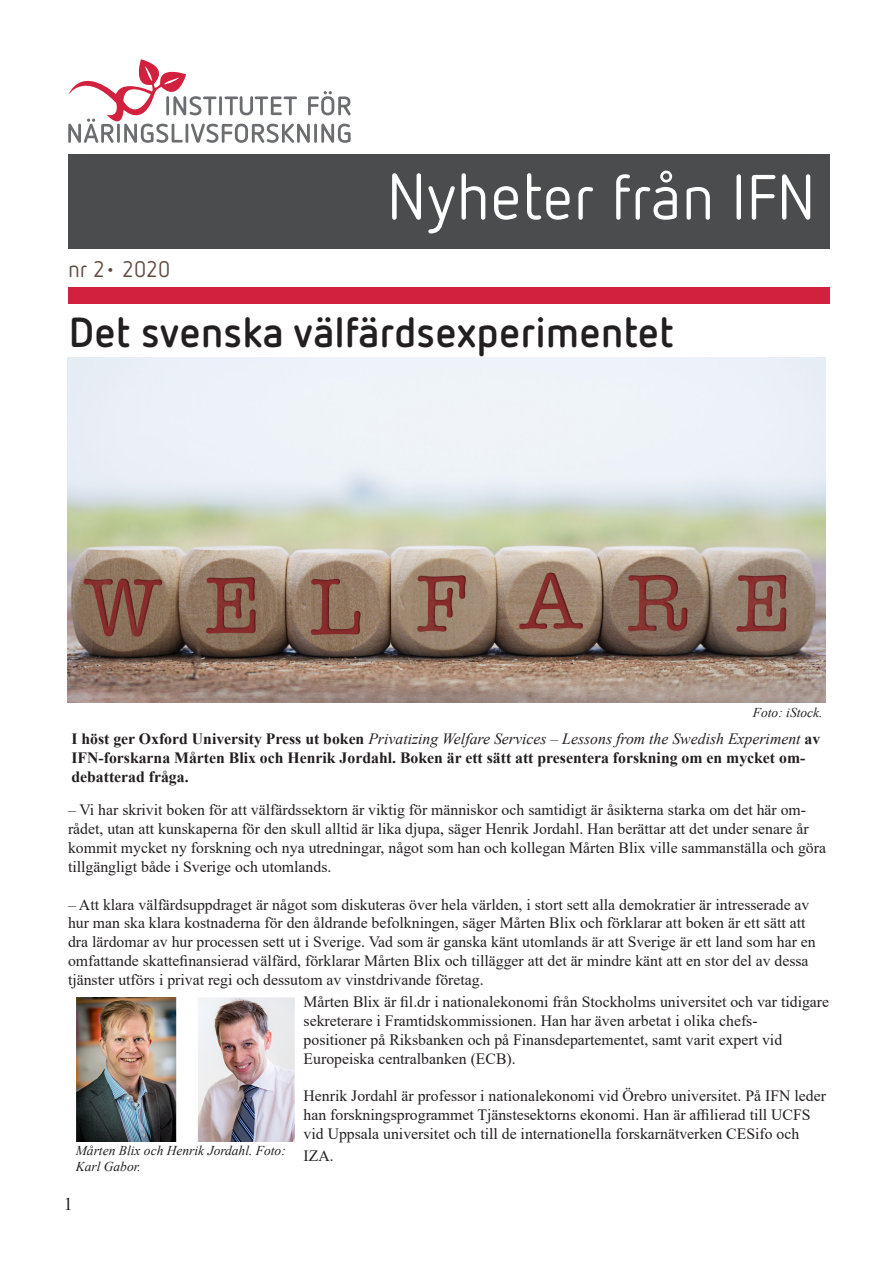
<style>
.page{position:relative;width:893px;height:1263px;background:#fff}
.page>*{position:absolute;margin:0;border:0;box-sizing:border-box;transform-origin:0 0}
.t1{font:63px "Netto OT";color:#fff}
.t2{font:700 42px "Netto OT";color:#231f20}
.t3{font:22.5px "Netto OT";color:#5f493e}
.t4{font:18px "Times New Roman";color:#231f20}
.t5{font:15.75px/18.9px "Times New Roman";color:#231f20}
.t6{font:700 15.75px/18.9px "Times New Roman";color:#231f20}
.t7{font:italic 13.5px/16.2px "Times New Roman";color:#231f20}
.s1{font-size:64.5px}
.s2{font-weight:400;font-style:italic}
</style>
<div class="page">
<div style="left:68px;top:154px;width:761px;height:94px;background:#4b4c4d"></div>
<div style="left:68px;top:288px;width:761px;height:16px;background:#d1213e"></div>
<svg style="left:68px;top:59px;width:283px;height:84px"></svg>
<img style="left:67px;top:358px;width:759px;height:345px">
<img style="left:76px;top:997px;width:101px;height:145px">
<img style="left:197px;top:997px;width:98px;height:145px">
<p class="t3" style="left:68px;top:256px;width:104px">nr 2• 2020</p>
<p class="t1" style="left:387px;top:158px;width:431px"><span class="s1">Nyhet</span>er från IFN</p>
<p class="t2" style="left:69px;top:306px;width:606px">Det svenska välfärdsexperimentet</p>
<p class="t7" style="left:753px;top:704px;width:71px">Foto: iStock.</p>
<p class="t6" style="left:71px;top:729px;width:750px">I höst ger Oxford University Press ut boken <span class="s2">Privatizing Welfare Services – Lessons from the Swedish Experiment</span> av<br>IFN-forskarna Mårten Blix och Henrik Jordahl. Boken är ett sätt att presentera forskning om en mycket om&shy;debatterad fråga.</p>
<p class="t5" style="left:68px;top:800px;width:759px">– Vi har skrivit boken för att välfärdssektorn är viktig för människor och samtidigt är åsikterna starka om det här om&shy;rådet, utan att kunskaperna för den skull alltid är lika djupa, säger Henrik Jordahl. Han berättar att det under senare år kommit mycket ny forskning och nya utredningar, något som han och kollegan Mårten Blix ville sammanställa och göra tillgängligt både i Sverige och utomlands.</p>
<p class="t5" style="left:68px;top:894px;width:749px">– Att klara välfärdsuppdraget är något som diskuteras över hela världen, i stort sett alla demokratier är intresserade av hur man ska klara kostnaderna för den åldrande befolkningen, säger Mårten Blix och förklarar att boken är ett sätt att dra lärdomar av hur processen sett ut i Sverige. Vad som är ganska känt utomlands är att Sverige är ett land som har en omfattande skattefinansierad välfärd, förklarar Mårten Blix och tillägger att det är mindre känt att en stor del av dessa tjänster utförs i privat regi och dessutom av vinstdrivande företag.</p>
<p class="t5" style="left:304px;top:991px;width:527px">Mårten Blix är fil.dr i nationalekonomi från Stockholms universitet och var tidigare sekreterare i Framtidskommissionen. Han har även arbetat i olika chefs-<br>positioner på Riksbanken och på Finansdepartementet, samt varit expert vid</p>
<p class="t5" style="left:304px;top:1048px;width:214px">Europeiska centralbanken (ECB).</p>
<p class="t5" style="left:304px;top:1086px;width:524px">Henrik Jordahl är professor i nationalekonomi vid Örebro universitet. På IFN leder han forskningsprogrammet Tjänstesektorns ekonomi. Han är affilierad till UCFS vid Uppsala universitet och till de internationella forskarnätverken CESifo och</p>
<p class="t5" style="left:304px;top:1145px;width:32px">IZA.</p>
<p class="t7" style="left:76px;top:1141px;width:212px">Mårten Blix och Henrik Jordahl. Foto:<br>Karl Gabor.</p>
<p class="t4" style="left:64px;top:1191px;width:10px">1</p>
</div>
